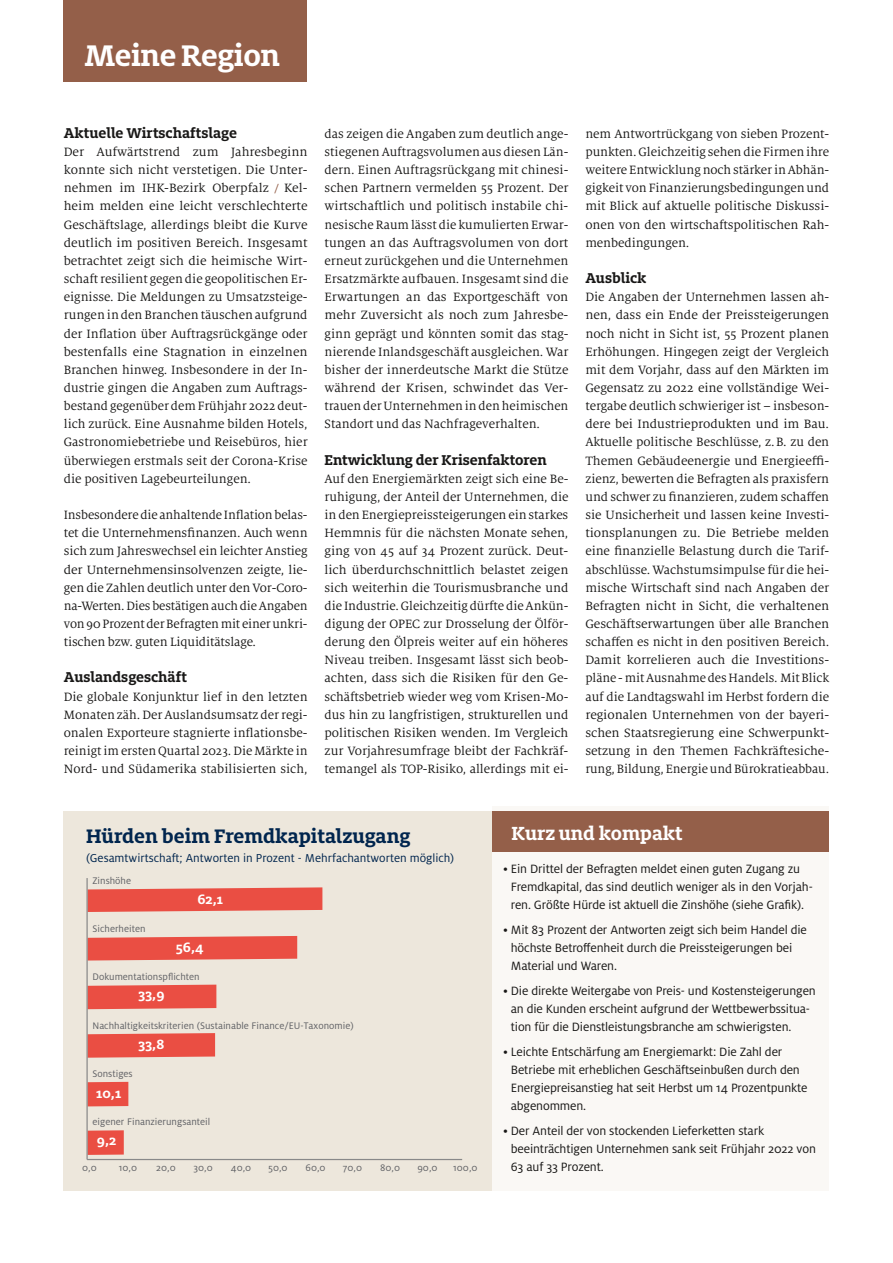
<style>
.page{position:relative;width:893px;height:1263px;background:#fff}
.page>*{position:absolute;margin:0;border:0;box-sizing:border-box;transform-origin:0 0}
.t1{font:700 33px "Milo Slab Pro";letter-spacing:-.015em;color:#fff}
.t2{font:700 21.6px "Milo Slab Pro";color:#00254e}
.t3{font:700 21px "Milo Slab Pro";color:#fff}
.t4{font:700 15.75px "Milo Slab Pro";color:#181716}
.t5{font:700 14.85px "Milo Slab Pro";color:#fff}
.t6{font:13.35px/18.1px "Milo Serif Pro";letter-spacing:-.005em;color:#181716;text-align:justify}
.t7{font:13.35px/18.1px "Milo Pro";letter-spacing:-.01em;color:#181716}
.t8{font:12.75px "Milo Pro";color:#00254e}
.t9{font:10.5px "Milo Pro";color:#606165}
.s1{font-family:"Milo Pro";font-size:12px;color:#945f49}
</style>
<div class="page">
<div style="left:64px;top:811px;width:765px;height:380px;background:#ede7dc"></div>
<div style="left:492px;top:806px;width:337px;height:385px;background:#faf8f5"></div>
<div style="left:492px;top:811px;width:337px;height:41px;background:#945f49"></div>
<hr style="left:87px;top:1159px;width:375px;height:1px;background:#898989">
<svg style="left:88px;top:887px;width:234px;height:25px;background:#ea5d52"></svg>
<svg style="left:88px;top:936px;width:209px;height:24px;background:#ea564b"></svg>
<div style="left:88px;top:985px;width:128px;height:24px;background:#ea4e43"></div>
<svg style="left:88px;top:1033px;width:127px;height:25px;background:#ea574c"></svg>
<div style="left:88px;top:1082px;width:40px;height:24px;background:#ea4e43"></div>
<div style="left:88px;top:1130px;width:36px;height:25px;background:#ea4e43"></div>
<hr style="left:86px;top:878px;width:2px;height:281px;background:#898989">
<div style="left:64px;top:0;width:243px;height:82px;background:#945f49"></div>
<h1 class="t1" style="left:84px;top:34px;width:198px">Meine Region</h1>
<p class="t4" style="left:64px;top:123px;width:175px">Aktuelle Wirtschaftslage</p>
<p class="t6" style="left:64px;top:143px;width:245px">Der Aufwärtstrend zum Jahresbeginn konnte sich nicht verstetigen. Die Unter&shy;nehmen im IHK-Bezirk Oberpfalz <span class="s1">/</span> Kel&shy;heim melden eine leicht verschlechterte Geschäftslage, allerdings bleibt die Kurve deutlich im positiven Bereich. Insgesamt betrachtet zeigt sich die heimische Wirt&shy;schaft resilient gegen die geopolitischen Er&shy;eignisse. Die Meldungen zu Umsatzsteige&shy;rungen in den Branchen täuschen aufgrund der Inflation über Auftragsrückgänge oder bestenfalls eine Stagnation in einzelnen Branchen hinweg. Insbesondere in der In&shy;dustrie gingen die Angaben zum Auftrags&shy;bestand gegenüber dem Frühjahr 2022 deut&shy;lich zurück. Eine Ausnahme bilden Hotels, Gastronomiebetriebe und Reisebüros, hier überwiegen erstmals seit der Corona-Krise die positiven Lagebeurteilungen.</p>
<p class="t6" style="left:64px;top:506px;width:245px">Insbesondere die anhaltende Inflation belas&shy;tet die Unternehmensfinanzen. Auch wenn sich zum Jahreswechsel ein leichter Anstieg der Unternehmensinsolvenzen zeigte, lie&shy;gen die Zahlen deutlich unter den Vor-Coro&shy;na-Werten. Dies bestätigen auch die Angaben von 90 Prozent der Befragten mit einer unkri&shy;tischen bzw. guten Liquiditätslage.</p>
<p class="t4" style="left:64px;top:667px;width:125px">Auslandsgeschäft</p>
<p class="t6" style="left:64px;top:687px;width:245px">Die globale Konjunktur lief in den letzten Monaten zäh. Der Auslandsumsatz der regi&shy;onalen Exporteure stagnierte inflationsbe&shy;reinigt im ersten Quartal 2023. Die Märkte in Nord- und Südamerika stabilisierten sich,</p>
<p class="t6" style="left:325px;top:125px;width:245px">das zeigen die Angaben zum deutlich ange&shy;stiegenen Auftragsvolumen aus diesen Län&shy;dern. Einen Auftragsrückgang mit chinesi&shy;schen Partnern vermelden 55 Prozent. Der wirtschaftlich und politisch instabile chi&shy;nesische Raum lässt die kumulierten Erwar&shy;tungen an das Auftragsvolumen von dort erneut zurückgehen und die Unternehmen Ersatzmärkte aufbauen. Insgesamt sind die Erwartungen an das Exportgeschäft von mehr Zuversicht als noch zum Jahresbe&shy;ginn geprägt und könnten somit das stag&shy;nierende Inlandsgeschäft ausgleichen. War bisher der innerdeutsche Markt die Stütze während der Krisen, schwindet das Ver&shy;trauen der Unternehmen in den heimischen Standort und das Nachfrageverhalten.</p>
<p class="t4" style="left:325px;top:449px;width:224px">Entwicklung der Krisenfaktoren</p>
<p class="t6" style="left:325px;top:469px;width:245px">Auf den Energiemärkten zeigt sich eine Be&shy;ruhigung, der Anteil der Unternehmen, die in den Energiepreissteigerungen ein starkes Hemmnis für die nächsten Monate sehen, ging von 45 auf 34 Prozent zurück. Deut&shy;lich überdurchschnittlich belastet zeigen sich weiterhin die Tourismusbranche und die Industrie. Gleichzeitig dürfte die Ankün&shy;digung der OPEC zur Drosselung der Ölför&shy;derung den Ölpreis weiter auf ein höheres Niveau treiben. Insgesamt lässt sich beob&shy;achten, dass sich die Risiken für den Ge&shy;schäftsbetrieb wieder weg vom Krisen-Mo&shy;dus hin zu langfristigen, strukturellen und politischen Risiken wenden. Im Vergleich zur Vorjahresumfrage bleibt der Fachkräf&shy;temangel als TOP-Risiko, allerdings mit ei-</p>
<p class="t6" style="left:585px;top:125px;width:245px">nem Antwortrückgang von sieben Prozent&shy;punkten. Gleichzeitig sehen die Firmen ihre weitere Entwicklung noch stärker in Abhän&shy;gigkeit von Finanzierungsbedingungen und mit Blick auf aktuelle politische Diskussi&shy;onen von den wirtschaftspolitischen Rah&shy;menbedingungen.</p>
<p class="t4" style="left:585px;top:268px;width:62px">Ausblick</p>
<p class="t6" style="left:585px;top:288px;width:245px">Die Angaben der Unternehmen lassen ah&shy;nen, dass ein Ende der Preissteigerungen noch nicht in Sicht ist, 55 Prozent planen Erhöhungen. Hingegen zeigt der Vergleich mit dem Vorjahr, dass auf den Märkten im Gegensatz zu 2022 eine vollständige Wei&shy;tergabe deutlich schwieriger ist – insbeson&shy;dere bei Industrieprodukten und im Bau.<br>Aktuelle politische Beschlüsse, z.B. zu den Themen Gebäudeenergie und Energieeffi&shy;zienz, bewerten die Befragten als praxisfern und schwer zu finanzieren, zudem schaffen sie Unsicherheit und lassen keine Investi&shy;tionsplanungen zu. Die Betriebe melden eine finanzielle Belastung durch die Tarif&shy;abschlüsse. Wachstumsimpulse für die hei&shy;mische Wirtschaft sind nach Angaben der Befragten nicht in Sicht, die verhaltenen Geschäftserwartungen über alle Branchen schaffen es nicht in den positiven Bereich.<br>Damit korrelieren auch die Investitions&shy;pläne - mit Ausnahme des Handels. Mit Blick auf die Landtagswahl im Herbst fordern die regionalen Unternehmen von der bayeri&shy;schen Staatsregierung eine Schwerpunkt&shy;setzung in den Themen Fachkräftesiche&shy;rung, Bildung, Energie und Bürokratieabbau.</p>
<h2 class="t2" style="left:86px;top:822px;width:326px">Hürden beim Fremdkapitalzugang</h2>
<p class="t8" style="left:86px;top:851px;width:370px">(Gesamtwirtschaft; Antworten in Prozent - Mehrfachantworten möglich)</p>
<p class="t9" style="left:92px;top:875px;width:40px">Zinshöhe</p>
<p class="t9" style="left:92px;top:923px;width:55px">Sicherheiten</p>
<p class="t5" style="left:197px;top:889px;width:27px">62,1</p>
<p class="t5" style="left:176px;top:938px;width:29px">56,4</p>
<p class="t9" style="left:92px;top:971px;width:109px">Dokumentationsp-ichten</p>
<p class="t5" style="left:138px;top:985px;width:28px">33,9</p>
<p class="t9" style="left:92px;top:1020px;width:263px">Nachhaltigkeitskriterien (Sustainable Finance/EU-Taxonomie)</p>
<p class="t5" style="left:138px;top:1034px;width:27px">33,8</p>
<p class="t9" style="left:92px;top:1068px;width:42px">Sonstiges</p>
<p class="t5" style="left:96px;top:1083px;width:26px">10,1</p>
<p class="t9" style="left:92px;top:1116px;width:119px">eigener Finanzierungsanteil</p>
<p class="t5" style="left:97px;top:1131px;width:21px">9,2</p>
<p class="t9" style="left:82px;top:1162px;width:16px">0,0</p>
<p class="t9" style="left:119px;top:1162px;width:20px">10,0</p>
<p class="t9" style="left:156px;top:1162px;width:21px">20,0</p>
<p class="t9" style="left:194px;top:1162px;width:21px">30,0</p>
<p class="t9" style="left:231px;top:1162px;width:22px">40,0</p>
<p class="t9" style="left:268px;top:1162px;width:21px">50,0</p>
<p class="t9" style="left:305px;top:1162px;width:22px">60,0</p>
<p class="t9" style="left:343px;top:1162px;width:21px">70,0</p>
<p class="t9" style="left:380px;top:1162px;width:22px">80,0</p>
<p class="t9" style="left:417px;top:1162px;width:22px">90,0</p>
<p class="t9" style="left:453px;top:1162px;width:26px">100,0</p>
<h3 class="t3" style="left:512px;top:820px;width:173px">Kurz und kompakt</h3>
<p class="t7" style="left:511px;top:860px;width:303px;text-indent:-8px">• Ein Drittel der Befragten meldet einen guten Zugang zu<br>Fremdkapital, das sind deutlich weniger als in den Vorjah&shy;ren. Größte Hürde ist aktuell die Zinshöhe (siehe Grafik).</p>
<p class="t7" style="left:511px;top:921px;width:298px;text-indent:-8px">• Mit 83 Prozent der Antworten zeigt sich beim Handel die höchste Betroffenheit durch die Preissteigerungen bei<br>Material und Waren.</p>
<p class="t7" style="left:511px;top:981px;width:306px;text-indent:-8px">• Die direkte Weitergabe von Preis- und Kostensteigerungen an die Kunden erscheint aufgrund der Wettbewerbssitua&shy;tion für die Dienstleistungsbranche am schwierigsten.</p>
<p class="t7" style="left:511px;top:1042px;width:298px;text-indent:-8px">• Leichte Entschärfung am Energiemarkt: Die Zahl der Betriebe mit erheblichen Geschäftseinbußen durch den Energiepreisanstieg hat seit Herbst um 14 Prozentpunkte abgenommen.</p>
<p class="t7" style="left:511px;top:1121px;width:307px;text-indent:-8px">• Der Anteil der von stockenden Lieferketten stark beeinträchtigen Unternehmen sank seit Frühjahr 2022 von<br>63 auf 33 Prozent.</p>
</div>
